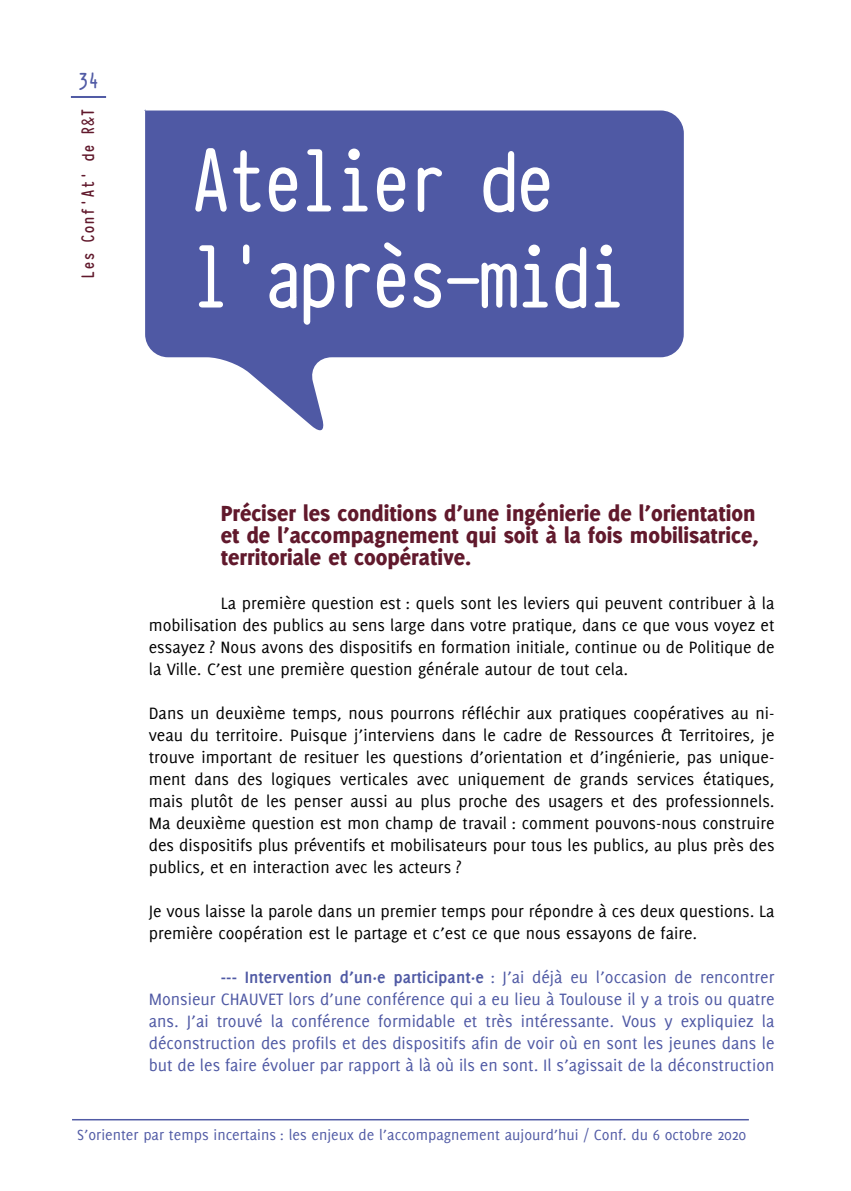
<style>
.page{position:relative;width:851px;height:1191px;background:#fff}
.page>*{position:absolute;margin:0;border:0;box-sizing:border-box;transform-origin:0 0}
.t1{font:100px/96px "Typewriter Condensed Demi";letter-spacing:-.09em;color:#fff}
.t2{font:800 24px/22px "Delicious";color:#61192c}
.t3{font:700 24px "Typewriter Condensed";color:#515ba5}
.t4{font:700 20px "Typewriter Condensed";color:#61192c}
.t5{font:18px/22px "Delicious";color:#000;text-align:justify}
.t6{font:18px/22px "Delicious";color:#4f59a4;text-align:justify}
.t7{font:16px "Delicious";color:#515ba5}
.s1{font-weight:700}
</style>
<div class="page">
<hr style="left:71px;top:96px;width:35px;height:2px;background:#515ba5">
<svg style="left:144px;top:109px;width:540px;height:322px;fill:#4f59a4"></svg>
<hr style="left:72px;top:1119px;width:676px;height:1px;background:#515ba5">
<h2 class="t3" style="left:78px;top:63px;width:23px">34</h2>
<p class="t4" style="left:73px;top:279px;width:172px;rotate:-90deg">Les Conf’At’ de R&amp;T</p>
<h1 class="t1" style="left:188px;top:126px;width:443px">Atelier de l’après-midi</h1>
<h2 class="t2" style="left:221px;top:502px;width:539px">Préciser les conditions d’une ingénierie de l’orientation et de l’accompagnement qui soit à la fois mobilisatrice, territoriale et coopérative.</h2>
<p class="t5" style="left:149px;top:592px;width:627px;text-indent:72px">La première question est : quels sont les leviers qui peuvent contribuer à la mobilisation des publics au sens large dans votre pratique, dans ce que vous voyez et essayez ? Nous avons des dispositifs en formation initiale, continue ou de Politique de la Ville. C’est une première question générale autour de tout cela.</p>
<p class="t5" style="left:149px;top:702px;width:627px">Dans un deuxième temps, nous pourrons réfléchir aux pratiques coopératives au ni&shy;veau du territoire. Puisque j’interviens dans le cadre de Ressources &amp; Territoires, je trouve important de resituer les questions d’orientation et d’ingénierie, pas unique&shy;ment dans des logiques verticales avec uniquement de grands services étatiques, mais plutôt de les penser aussi au plus proche des usagers et des professionnels.<br>Ma deuxième question est mon champ de travail : comment pouvons-nous construire des dispositifs plus préventifs et mobilisateurs pour tous les publics, au plus près des publics, et en interaction avec les acteurs ?</p>
<p class="t5" style="left:149px;top:900px;width:627px">Je vous laisse la parole dans un premier temps pour répondre à ces deux questions. La première coopération est le partage et c’est ce que nous essayons de faire.</p>
<p class="t6" style="left:149px;top:965px;width:627px;text-indent:72px"><span class="s1">--- Intervention d’un·e participant·e</span> : J’ai déjà eu l’occasion de rencontrer Monsieur CHAUVET lors d’une conférence qui a eu lieu à Toulouse il y a trois ou quatre ans. J’ai trouvé la conférence formidable et très intéressante. Vous y expliquiez la déconstruction des profils et des dispositifs afin de voir où en sont les jeunes dans le but de les faire évoluer par rapport à là où ils en sont. Il s’agissait de la déconstruction</p>
<p class="t7" style="left:77px;top:1125px;width:670px">S’orienter par temps incertains : les enjeux de l’accompagnement aujourd’hui / Conf. du 6 octobre 2020</p>
</div>
